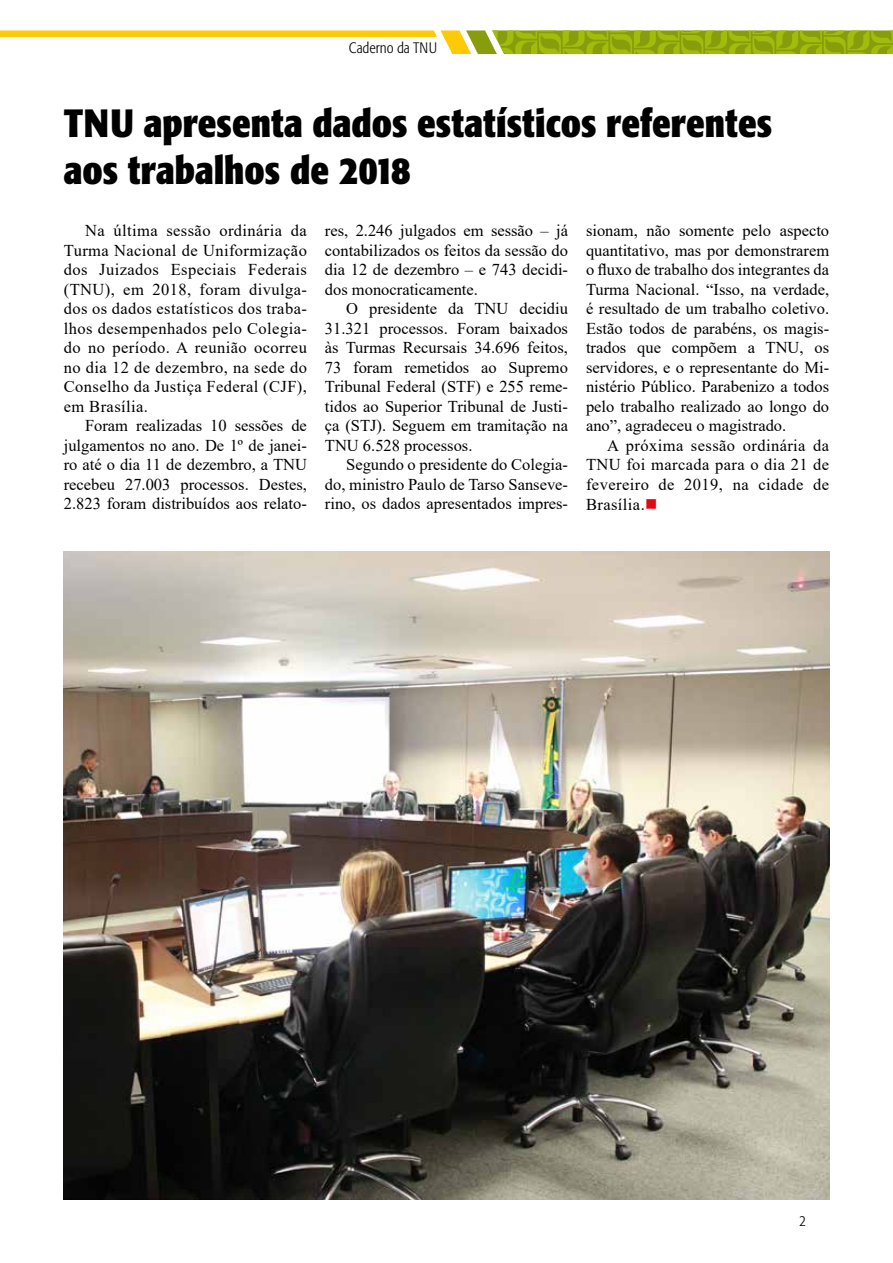
<style>
.page{position:relative;width:893px;height:1263px;background:#fff}
.page>*{position:absolute;margin:0;border:0;box-sizing:border-box;transform-origin:0 0}
.t1{font:700 condensed 39px/46.8px "Formata";color:#000}
.t2{font:16.5px/19.5px "Times New Roman";color:#000;text-align:justify}
.t3{font:300 condensed 15px "Formata";color:#000}
.s1{color:#e30613}
</style>
<div class="page">
<svg style="left:0;top:30px;width:893px;height:24px"></svg>
<img style="left:64px;top:552px;width:765px;height:647px">
<p class="t3" style="left:349px;top:39px;width:90px">Caderno da TNU</p>
<h1 class="t1" style="left:64px;top:100px;width:710px">TNU apresenta dados estatísticos referentes aos trabalhos de 2018</h1>
<p class="t2" style="left:64px;top:220px;width:245px;text-indent:21px">Na última sessão ordinária da Turma Nacional de Uniformização dos Juizados Especiais Federais (TNU), em 2018, foram divulga&shy;dos os dados estatísticos dos traba&shy;lhos desempenhados pelo Colegia&shy;do no período. A reunião ocorreu no dia 12 de dezembro, na sede do Conselho da Justiça Federal (CJF), em Brasília.</p>
<p class="t2" style="left:64px;top:415px;width:245px;text-indent:21px">Foram realizadas 10 sessões de julgamentos no ano. De 1º de janei&shy;ro até o dia 11 de dezembro, a TNU recebeu 27.003 processos. Destes, 2.823 foram distribuídos aos relato-</p>
<p class="t2" style="left:325px;top:220px;width:245px">res, 2.246 julgados em sessão – já contabilizados os feitos da sessão do dia 12 de dezembro – e 743 decidi&shy;dos monocraticamente.</p>
<p class="t2" style="left:325px;top:298px;width:245px;text-indent:21px">O presidente da TNU decidiu 31.321 processos. Foram baixados às Turmas Recursais 34.696 feitos, 73 foram remetidos ao Supremo Tribunal Federal (STF) e 255 reme&shy;tidos ao Superior Tribunal de Justi&shy;ça (STJ). Seguem em tramitação na TNU 6.528 processos.</p>
<p class="t2" style="left:325px;top:454px;width:245px;text-indent:21px">Segundo o presidente do Colegia&shy;do, ministro Paulo de Tarso Sanseve&shy;rino, os dados apresentados impres-</p>
<p class="t2" style="left:586px;top:220px;width:245px">sionam, não somente pelo aspecto quantitativo, mas por demonstrarem o fluxo de trabalho dos integrantes da Turma Nacional. “Isso, na verdade, é resultado de um trabalho coletivo.<br>Estão todos de parabéns, os magis&shy;trados que compõem a TNU, os servidores, e o representante do Mi&shy;nistério Público. Parabenizo a todos pelo trabalho realizado ao longo do ano”, agradeceu o magistrado.</p>
<p class="t2" style="left:586px;top:435px;width:245px;text-indent:21px">A próxima sessão ordinária da TNU foi marcada para o dia 21 de fevereiro de 2019, na cidade de Brasília.<span class="s1">■</span></p>
<p class="t3" style="left:799px;top:1212px;width:8px">2</p>
</div>
